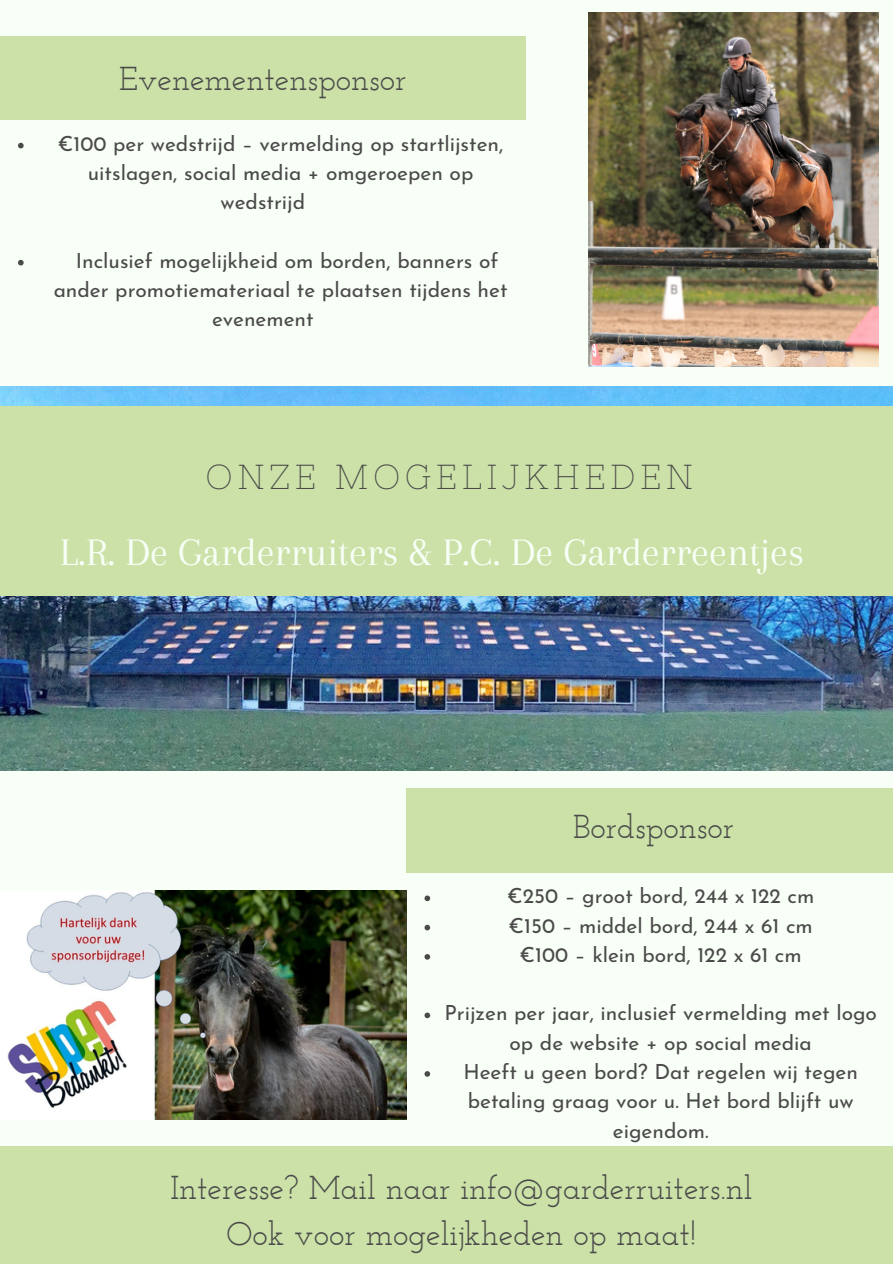
<style>
.page{position:relative;width:893px;height:1264px;background:#fff}
.page>*{position:absolute;margin:0;border:0;box-sizing:border-box;transform-origin:0 0}
.t1{font:40.5px "Arapey";color:#f8fff6}
.t2{font:34.65px "Nixie One";letter-spacing:.13em;color:#4a4a4a}
.t3{font:33px "Josefin Slab";color:#4a4a4a}
.t4{font:20.85px/29.2px "Josefin Sans";color:#4a4a4a;text-align:center}
</style>
<div class="page">
<div style="left:0;top:0;width:892px;height:1263px;background:#f8fff6"></div>
<img style="left:0;top:386px;width:892px;height:384px">
<div style="left:0;top:406px;width:892px;height:189px;background:#cbe1a7"></div>
<div style="left:0;top:36px;width:525px;height:83px;background:#cbe1a7"></div>
<div style="left:406px;top:789px;width:486px;height:83px;background:#cbe1a7"></div>
<img style="left:588px;top:12px;width:290px;height:355px">
<img style="left:7px;top:890px;width:399px;height:229px">
<svg style="left:18px;top:143px;width:6px;height:5px"></svg>
<svg style="left:18px;top:260px;width:6px;height:5px"></svg>
<svg style="left:424px;top:895px;width:6px;height:6px"></svg>
<svg style="left:424px;top:924px;width:6px;height:6px"></svg>
<svg style="left:424px;top:954px;width:6px;height:5px"></svg>
<svg style="left:424px;top:1012px;width:6px;height:6px"></svg>
<svg style="left:424px;top:1071px;width:6px;height:5px"></svg>
<div style="left:0;top:1146px;width:892px;height:117px;background:#cbe1a7"></div>
<p class="t3" style="left:119px;top:65px;width:289px">Evenementensponsor</p>
<p class="t4" style="left:58px;top:131px;width:447px">€100 per wedstrijd – vermelding op startlijsten, uitslagen, social media + omgeroepen op</p>
<p class="t4" style="left:220px;top:189px;width:86px">wedstrijd</p>
<p class="t4" style="left:54px;top:248px;width:455px;text-align:left;text-indent:22px">Inclusief mogelijkheid om borden, banners of ander promotiemateriaal te plaatsen tijdens het</p>
<p class="t4" style="left:212px;top:306px;width:103px">evenement</p>
<p class="t2" style="left:205px;top:456px;width:489px">ONZE MOGELIJKHEDEN</p>
<p class="t1" style="left:60px;top:530px;width:745px">L.R. De Garderruiters &amp; P.C. De Garderreentjes</p>
<p class="t3" style="left:573px;top:812px;width:162px">Bordsponsor</p>
<p class="t4" style="left:507px;top:883px;width:308px">€250 – groot bord, 244 x 122 cm</p>
<p class="t4" style="left:508px;top:912px;width:305px">€150 – middel bord, 244 x 61 cm</p>
<p class="t4" style="left:519px;top:942px;width:283px">€100 – klein bord, 122 x 61 cm</p>
<p class="t4" style="left:444px;top:1000px;width:434px">Prijzen per jaar, inclusief vermelding met logo op de website + op social media</p>
<p class="t4" style="left:463px;top:1059px;width:396px">Heeft u geen bord? Dat regelen wij tegen betaling graag voor u. Het bord blijft uw eigendom.</p>
<p class="t3" style="left:170px;top:1174px;width:583px">Interesse? Mail naar info@garderruiters.nl</p>
<p class="t3" style="left:226px;top:1220px;width:471px">Ook voor mogelijkheden op maat!</p>
</div>
